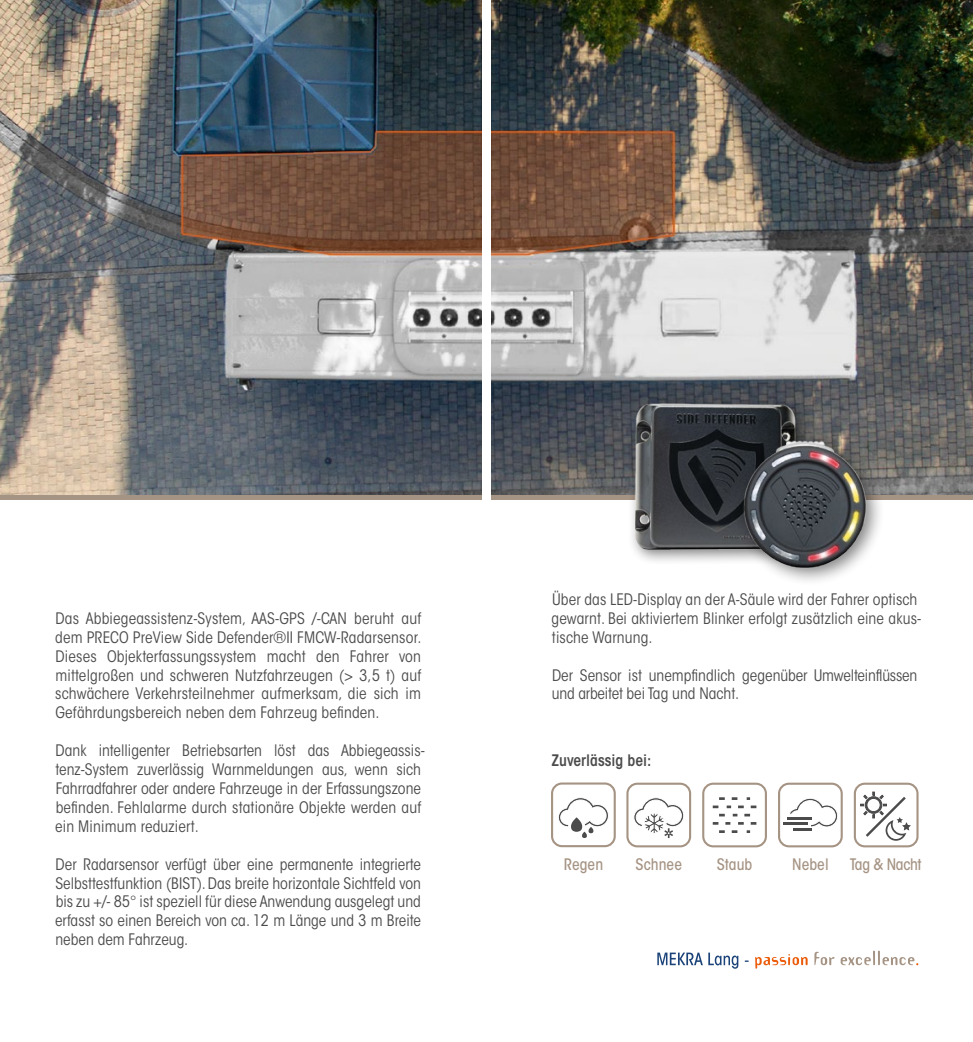
<style>
.page{position:relative;width:973px;height:1042px;background:#fff}
.page>*{position:absolute;margin:0;border:0;box-sizing:border-box;transform-origin:0 0}
.t1{font:condensed 15.75px/18.9px "ITC Avant Garde Std";color:#4c4b4b}
.t2{font:500 condensed 15.75px "ITC Avant Garde Std";letter-spacing:.005em;color:#a59383}
.t3{font:600 condensed 15.75px "ITC Avant Garde Std";color:#4c4b4b}
.t4{font:500 condensed 15.75px "ITC Avant Garde Std";letter-spacing:-.02em;color:#a59383}
</style>
<div class="page">
<img style="left:0;top:0;width:481px;height:495px">
<div style="left:0;top:495px;width:481px;height:5px;background:#a59383"></div>
<img style="left:491px;top:0;width:481px;height:495px">
<div style="left:491px;top:495px;width:481px;height:5px;background:#a59383"></div>
<img style="left:583px;top:378px;width:240px;height:184px">
<div style="left:734px;top:432px;width:151px;height:154px;background:#000;opacity:.5"></div>
<img style="left:738px;top:436px;width:133px;height:137px">
<div style="left:702px;top:782px;width:64px;height:65px;border:2px solid #a59383;border-radius:10px"></div>
<div style="left:777px;top:782px;width:65px;height:65px;border:2px solid #a59383;border-radius:10px"></div>
<div style="left:853px;top:782px;width:65px;height:65px;border:2px solid #a59383;border-radius:10px"></div>
<div style="left:626px;top:782px;width:65px;height:65px;border:2px solid #a59383;border-radius:10px"></div>
<svg style="left:634px;top:797px;width:49px;height:41px"></svg>
<hr style="left:783px;top:822px;width:24px;height:3px;background:#4c4b4b">
<hr style="left:786px;top:817px;width:25px;height:2px;background:#4c4b4b">
<svg style="left:788px;top:798px;width:49px;height:32px"></svg>
<svg style="left:860px;top:792px;width:50px;height:49px"></svg>
<svg style="left:744px;top:814px;width:6px;height:2px"></svg>
<svg style="left:712px;top:822px;width:44px;height:11px"></svg>
<svg style="left:712px;top:797px;width:44px;height:11px"></svg>
<div style="left:551px;top:782px;width:64px;height:65px;border:2px solid #a59383;border-radius:10px"></div>
<svg style="left:558px;top:797px;width:50px;height:41px"></svg>
<svg style="left:657px;top:952px;width:45px;height:13px"></svg>
<svg style="left:708px;top:952px;width:30px;height:16px"></svg>
<svg style="left:755px;top:954px;width:52px;height:14px"></svg>
<svg style="left:814px;top:951px;width:20px;height:14px"></svg>
<svg style="left:840px;top:950px;width:78px;height:15px"></svg>
<p class="t1" style="left:551px;top:590px;width:371px">Über das LED-Display an der A-Säule wird der Fahrer optisch gewarnt. Bei aktiviertem Blinker erfolgt zusätzlich eine akus&shy;tische Warnung.</p>
<p class="t1" style="left:551px;top:665px;width:367px">Der Sensor ist unempfindlich gegenüber Umwelteinflüssen und arbeitet bei Tag und Nacht.</p>
<p class="t1" style="left:55px;top:609px;width:368px;text-align:justify">Das Abbiegeassistenz-System, AAS-GPS /-CAN beruht auf dem PRECO PreView Side Defender®II FMCW-Radarsensor.<br>Dieses Objekterfassungssystem macht den Fahrer von mittelgroßen und schweren Nutzfahrzeugen (&gt; 3,5 t) auf schwächere Verkehrsteilnehmer aufmerksam, die sich im Gefährdungsbereich neben dem Fahrzeug befinden.</p>
<p class="t1" style="left:55px;top:741px;width:371px">Dank intelligenter Betriebsarten löst das Abbiegeassis&shy;tenz-System zuverlässig Warnmeldungen aus, wenn sich Fahrradfahrer oder andere Fahrzeuge in der Erfassungszone befinden. Fehlalarme durch stationäre Objekte werden auf ein Minimum reduziert.</p>
<p class="t1" style="left:55px;top:854px;width:367px;text-align:justify">Der Radarsensor verfügt über eine permanente integrierte Selbsttestfunktion (BIST). Das breite horizontale Sichtfeld von bis zu +/- 85° ist speziell für diese Anwendung ausgelegt und erfasst so einen Bereich von ca. 12 m Länge und 3 m Breite neben dem Fahrzeug.</p>
<p class="t2" style="left:563px;top:854px;width:41px">Regen</p>
<p class="t2" style="left:635px;top:854px;width:48px">Schnee</p>
<p class="t2" style="left:716px;top:854px;width:37px">Staub</p>
<p class="t2" style="left:792px;top:854px;width:38px">Nebel</p>
<p class="t4" style="left:849px;top:854px;width:73px">Tag &amp; Nacht</p>
<p class="t3" style="left:551px;top:750px;width:101px">Zuverlässig bei:</p>
</div>
